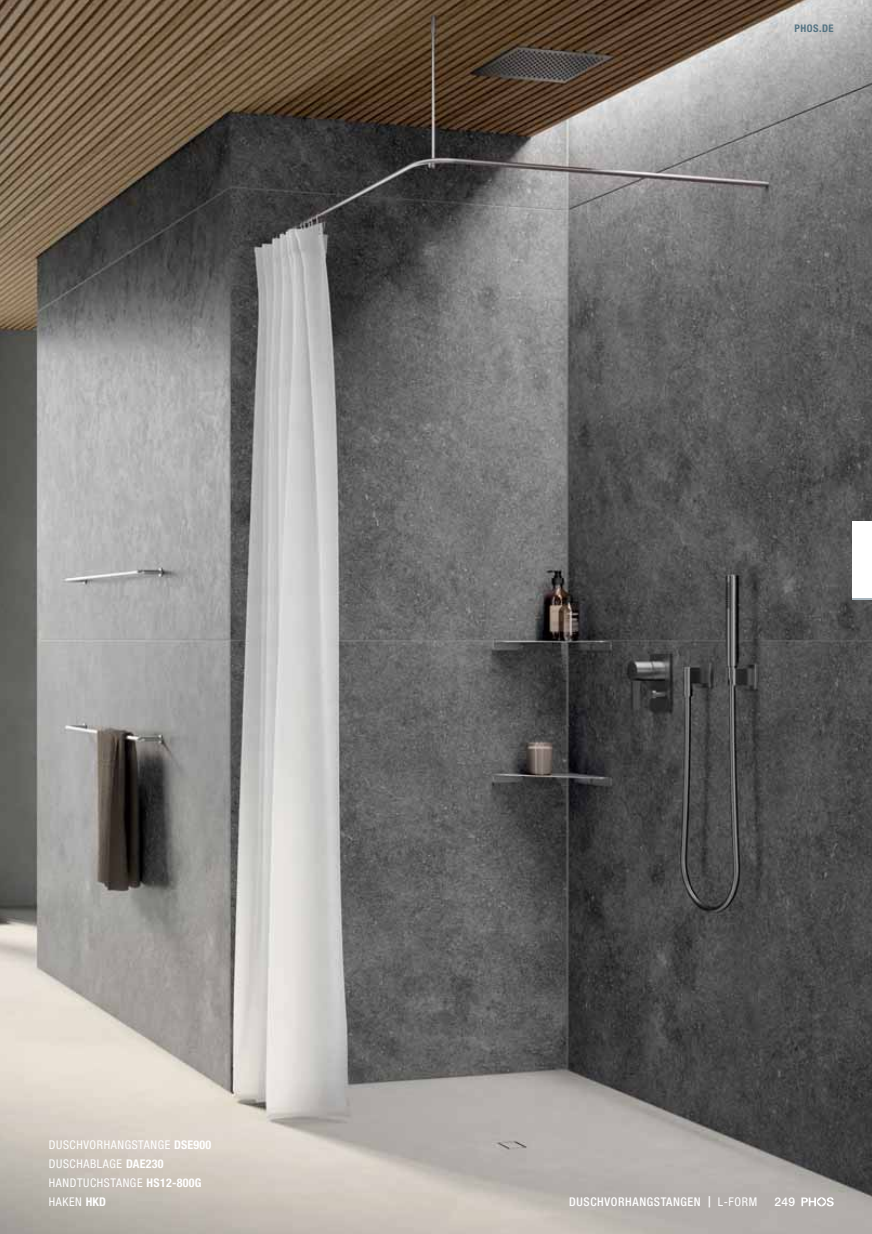
<style>
.page{position:relative;width:872px;height:1234px;background:#fff}
.page>*{position:absolute;margin:0;border:0;box-sizing:border-box;transform-origin:0 0}
.t1{font:condensed 12px/19.2px "Helvetica Neue LT Std";letter-spacing:.05em;color:#fff}
.t2{font:500 condensed 12px "Helvetica Neue LT Std";letter-spacing:.05em;color:#fff}
.t3{font:500 12px "Helvetica Neue LT Std";color:#fff}
.t4{font:700 condensed 10.5px "Helvetica Neue LT Std";letter-spacing:.05em;color:#557483}
.s1{font-weight:700}
.s2{font-stretch:normal;font-size:11.25px}
.s3{font-weight:400}
</style>
<div class="page">
<img style="left:0;top:0;width:872px;height:1233px">
<svg style="left:853px;top:597px;width:19px;height:3px"></svg>
<svg style="left:801px;top:1196px;width:32px;height:9px"></svg>
<div style="left:853px;top:521px;width:19px;height:76px;background:#fff"></div>
<p class="t4" style="left:794px;top:22px;width:41px">PHOS.DE</p>
<p class="t1" style="left:49px;top:1134px;width:164px">DUSCHVORHANGSTANGE <span class="s1">DSE900<br></span>DUSCHABLAGE <span class="s1">DAE230<br></span>HANDTUCHSTANGE <span class="s1">HS12-800G<br></span>HAKEN <span class="s1">HKD</span></p>
<p class="t2" style="left:569px;top:1197px;width:189px">DUSCHVORHANGSTANGEN <span class="s2">|</span> <span class="s3">L-FORM</span></p>
<p class="t3" style="left:774px;top:1194px;width:22px">249</p>
</div>
